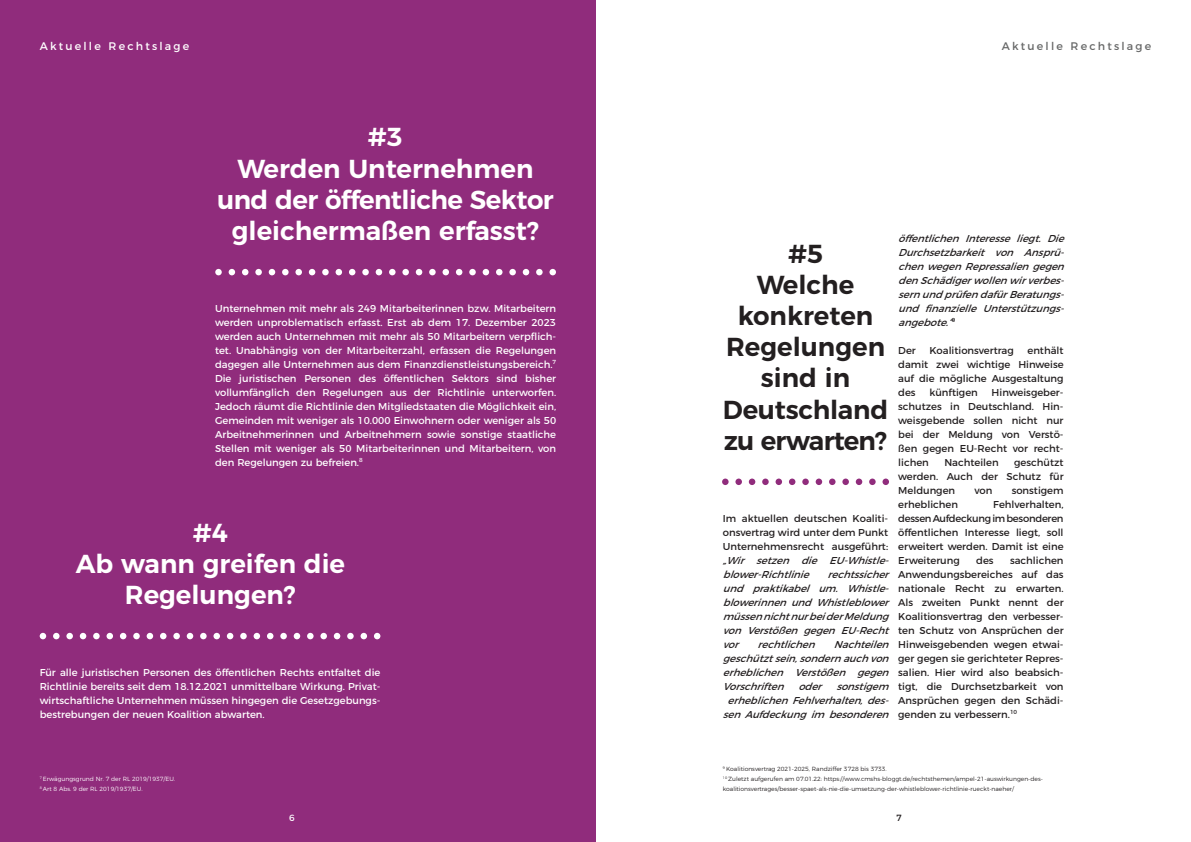
<style>
.page{position:relative;width:1191px;height:842px;background:#fff}
.page>*{position:absolute;margin:0;border:0;box-sizing:border-box;transform-origin:0 0}
.Überschrift{font:600 26px/31.2px "Montserrat";color:#fff;text-align:center}
.Überschrift-2{font:600 26px/31.2px "Montserrat";color:#231f20;text-align:center}
.Kopfzeile___rechtsbü{font:11px "Montserrat";letter-spacing:.2em;color:#676868}
.Kopfzeile___rechtsbü-2{font:11px "Montserrat";letter-spacing:.2em;color:#fff}
.Textkörper{font:10px/14px "Montserrat";color:#fff;text-align:justify}
.Textkörper-2{font:10px/14px "Montserrat";color:#231f20;text-align:justify}
.Textkörper-3{font:italic 10px/14px "Montserrat";color:#231f20}
.t1{font:9px "Montserrat";color:#fff}
.t2{font:9px "Montserrat";color:#231f20}
.Beschriftungstext{font:300 6px/10px "Montserrat";color:#231f20}
.Beschriftungstext-2{font:300 6px "Montserrat";color:#fff}
.s1{font-style:italic}
</style>
<div class="page">
<div style="left:0;top:0;width:595px;height:842px;background:#902c7c"></div>
<div style="left:213px;top:633px;width:7px;height:6px;background:#fff;border-radius:50%"></div>
<svg style="left:160px;top:633px;width:6px;height:6px"></svg>
<svg style="left:107px;top:633px;width:6px;height:6px"></svg>
<div style="left:53px;top:633px;width:7px;height:6px;background:#fff;border-radius:50%"></div>
<div style="left:240px;top:633px;width:7px;height:6px;background:#fff;border-radius:50%"></div>
<svg style="left:187px;top:633px;width:6px;height:6px"></svg>
<div style="left:133px;top:633px;width:7px;height:6px;background:#fff;border-radius:50%"></div>
<svg style="left:80px;top:633px;width:6px;height:6px"></svg>
<svg style="left:227px;top:633px;width:6px;height:6px"></svg>
<div style="left:173px;top:633px;width:7px;height:6px;background:#fff;border-radius:50%"></div>
<svg style="left:120px;top:633px;width:6px;height:6px"></svg>
<div style="left:66px;top:633px;width:7px;height:6px;background:#fff;border-radius:50%"></div>
<div style="left:200px;top:633px;width:7px;height:6px;background:#fff;border-radius:50%"></div>
<svg style="left:254px;top:633px;width:6px;height:6px"></svg>
<svg style="left:147px;top:633px;width:6px;height:6px"></svg>
<div style="left:93px;top:633px;width:7px;height:6px;background:#fff;border-radius:50%"></div>
<svg style="left:40px;top:633px;width:6px;height:6px"></svg>
<svg style="left:374px;top:633px;width:6px;height:6px"></svg>
<div style="left:320px;top:633px;width:7px;height:6px;background:#fff;border-radius:50%"></div>
<svg style="left:267px;top:633px;width:6px;height:6px"></svg>
<div style="left:347px;top:633px;width:7px;height:6px;background:#fff;border-radius:50%"></div>
<svg style="left:294px;top:633px;width:6px;height:6px"></svg>
<svg style="left:334px;top:633px;width:6px;height:6px"></svg>
<div style="left:280px;top:633px;width:7px;height:6px;background:#fff;border-radius:50%"></div>
<div style="left:360px;top:633px;width:7px;height:6px;background:#fff;border-radius:50%"></div>
<svg style="left:307px;top:633px;width:6px;height:6px"></svg>
<svg style="left:389px;top:269px;width:6px;height:6px"></svg>
<div style="left:335px;top:269px;width:7px;height:6px;background:#fff;border-radius:50%"></div>
<div style="left:282px;top:269px;width:7px;height:6px;background:#fff;border-radius:50%"></div>
<svg style="left:229px;top:269px;width:6px;height:6px"></svg>
<svg style="left:416px;top:269px;width:6px;height:6px"></svg>
<div style="left:362px;top:269px;width:7px;height:6px;background:#fff;border-radius:50%"></div>
<svg style="left:309px;top:269px;width:6px;height:6px"></svg>
<div style="left:255px;top:269px;width:7px;height:6px;background:#fff;border-radius:50%"></div>
<div style="left:402px;top:269px;width:7px;height:6px;background:#fff;border-radius:50%"></div>
<svg style="left:349px;top:269px;width:6px;height:6px"></svg>
<div style="left:295px;top:269px;width:7px;height:6px;background:#fff;border-radius:50%"></div>
<svg style="left:242px;top:269px;width:6px;height:6px"></svg>
<svg style="left:376px;top:269px;width:6px;height:6px"></svg>
<div style="left:429px;top:269px;width:7px;height:6px;background:#fff;border-radius:50%"></div>
<div style="left:322px;top:269px;width:7px;height:6px;background:#fff;border-radius:50%"></div>
<svg style="left:269px;top:269px;width:6px;height:6px"></svg>
<div style="left:215px;top:269px;width:7px;height:6px;background:#fff;border-radius:50%"></div>
<div style="left:549px;top:269px;width:7px;height:6px;background:#fff;border-radius:50%"></div>
<svg style="left:496px;top:269px;width:6px;height:6px"></svg>
<div style="left:442px;top:269px;width:7px;height:6px;background:#fff;border-radius:50%"></div>
<svg style="left:523px;top:269px;width:6px;height:6px"></svg>
<div style="left:469px;top:269px;width:7px;height:6px;background:#fff;border-radius:50%"></div>
<div style="left:509px;top:269px;width:7px;height:6px;background:#fff;border-radius:50%"></div>
<svg style="left:456px;top:269px;width:6px;height:6px"></svg>
<svg style="left:536px;top:269px;width:6px;height:6px"></svg>
<div style="left:482px;top:269px;width:7px;height:6px;background:#fff;border-radius:50%"></div>
<div style="left:842px;top:479px;width:7px;height:6px;background:#902c7c;border-radius:50%"></div>
<svg style="left:789px;top:479px;width:6px;height:6px"></svg>
<div style="left:735px;top:479px;width:7px;height:6px;background:#902c7c;border-radius:50%"></div>
<svg style="left:869px;top:479px;width:6px;height:6px"></svg>
<div style="left:815px;top:479px;width:7px;height:6px;background:#902c7c;border-radius:50%"></div>
<svg style="left:762px;top:479px;width:6px;height:6px"></svg>
<div style="left:855px;top:479px;width:7px;height:6px;background:#902c7c;border-radius:50%"></div>
<div style="left:802px;top:479px;width:7px;height:6px;background:#902c7c;border-radius:50%"></div>
<svg style="left:749px;top:479px;width:6px;height:6px"></svg>
<svg style="left:829px;top:479px;width:6px;height:6px"></svg>
<div style="left:882px;top:479px;width:7px;height:6px;background:#902c7c;border-radius:50%"></div>
<div style="left:775px;top:479px;width:7px;height:6px;background:#902c7c;border-radius:50%"></div>
<svg style="left:722px;top:479px;width:6px;height:6px"></svg>
<p class="Kopfzeile___rechtsbü-2" style="left:40px;top:38px;width:151px">Aktuelle Rechtslage</p>
<p class="Überschrift" style="left:368px;top:120px;width:37px">#3</p>
<p class="Überschrift" style="left:217px;top:151px;width:338px">Werden Unternehmen und der öffentliche Sektor gleichermaßen erfasst?</p>
<p class="Textkörper" style="left:215px;top:300px;width:343px">Unternehmen mit mehr als 249 Mitarbeiterinnen bzw. Mitarbeitern werden unproblematisch erfasst. Erst ab dem 17. Dezember 2023 werden auch Unternehmen mit mehr als 50 Mitarbeitern verpflich&shy;tet. Unabhängig von der Mitarbeiterzahl, erfassen die Regelungen dagegen alle Unternehmen aus dem Finanzdienstleistungsbereich.<sup>7<br></sup>Die juristischen Personen des öffentlichen Sektors sind bisher vollumfänglich den Regelungen aus der Richtlinie unterworfen.<br>Jedoch räumt die Richtlinie den Mitgliedstaaten die Möglichkeit ein, Gemeinden mit weniger als 10.000 Einwohnern oder weniger als 50<br>Arbeitnehmerinnen und Arbeitnehmern sowie sonstige staatliche Stellen mit weniger als 50 Mitarbeiterinnen und Mitarbeitern, von den Regelungen zu befreien.<sup>8</sup></p>
<p class="Überschrift" style="left:193px;top:515px;width:37px">#4</p>
<p class="Überschrift" style="left:76px;top:546px;width:271px">Ab wann greifen die</p>
<p class="Überschrift" style="left:125px;top:577px;width:173px">Regelungen?</p>
<p class="Textkörper" style="left:40px;top:664px;width:342px">Für alle juristischen Personen des öffentlichen Rechts entfaltet die Richtlinie bereits seit dem 18.12.2021 unmittelbare Wirkung. Privat&shy;wirtschaftliche Unternehmen müssen hingegen die Gesetzgebungs&shy;bestrebungen der neuen Koalition abwarten.</p>
<p class="Beschriftungstext-2" style="left:40px;top:774px;width:137px"><sup>7</sup> Erwägungsgrund Nr. 7 der RL 2019/1937/EU.</p>
<p class="Beschriftungstext-2" style="left:40px;top:784px;width:104px"><sup>8</sup> Art 8 Abs. 9 der RL 2019/1937/EU.</p>
<p class="Kopfzeile___rechtsbü" style="left:1001px;top:38px;width:151px">Aktuelle Rechtslage</p>
<p class="Überschrift-2" style="left:788px;top:236px;width:37px">#5</p>
<p class="Überschrift-2" style="left:723px;top:267px;width:167px">Welche konkreten<br>Regelungen sind in<br>Deutschland zu erwarten?</p>
<p class="Textkörper-3" style="left:898px;top:230px;width:172px;text-align:justify">öffentlichen Interesse liegt. Die Durchsetzbarkeit von Ansprü&shy;chenwegenRepressaliengegen denSchädigerwollenwirverbes&shy;sernundprüfendafürBeratungs&shy;und finanzielle Unterstützungs&shy;angebote.“<sup>9</sup></p>
<p class="Textkörper-2" style="left:898px;top:342px;width:19px">Der</p>
<p class="Textkörper-2" style="left:929px;top:342px;width:86px">Koalitionsvertrag</p>
<p class="Textkörper-2" style="left:898px;top:342px;width:167px;text-indent:129px">enthält damit zwei wichtige Hinweise auf die mögliche Ausgestaltung des</p>
<p class="Textkörper-2" style="left:898px;top:384px;width:167px;text-indent:93px">Hinweisgeber&shy;schutzes in Deutschland. Hin&shy;weisgebende sollen nicht nur bei der Meldung von Verstö&shy;ßen gegen EU-Recht vor recht&shy;lichen</p>
<p class="Textkörper-2" style="left:929px;top:384px;width:50px">künftigen</p>
<p class="Textkörper-2" style="left:944px;top:454px;width:56px">Nachteilen</p>
<p class="Textkörper-2" style="left:898px;top:454px;width:167px;text-indent:116px">geschützt werden. Auch der Schutz für Meldungen</p>
<p class="Textkörper-2" style="left:974px;top:482px;width:19px">von</p>
<p class="Textkörper-2" style="left:1011px;top:482px;width:53px">sonstigem</p>
<p class="Textkörper-2" style="left:898px;top:496px;width:61px">erheblichen</p>
<p class="Textkörper-2" style="left:898px;top:496px;width:167px;text-indent:95px">Fehlverhalten, dessen Aufdeckung im besonderen öffentlichen Interesse liegt, soll erweitert werden. Damit ist eine Erweiterung</p>
<p class="Textkörper-2" style="left:723px;top:510px;width:168px;text-align:left">Im aktuellen deutschen Koaliti&shy;onsvertrag wird unter dem Punkt<br>Unternehmensrecht ausgeführt: <span class="s1">„Wir setzen die EU-Whistle&shy;blower-Richtlinie</span></p>
<p class="Textkörper-2" style="left:898px;top:552px;width:167px;text-indent:112px">sachlichen Anwendungsbereiches auf das nationale Recht zu erwarten.<br>Als zweiten Punkt nennt der Koalitionsvertrag den verbesser&shy;ten Schutz von Ansprüchen der Hinweisgebenden wegen etwai&shy;ger gegen sie gerichteter Repres&shy;salien. Hier wird also beabsich&shy;tigt, die Durchsetzbarkeit von Ansprüchen gegen den Schädi&shy;genden zu verbessern.<sup>10</sup></p>
<p class="Textkörper-2" style="left:976px;top:552px;width:19px">des</p>
<p class="Textkörper-3" style="left:723px;top:566px;width:172px;text-indent:105px">rechtssicher und praktikabel um. Whistle&shy;blowerinnenundWhistleblower müssennichtnurbeiderMeldung von Verstößen gegen EU-Recht vor</p>
<p class="Textkörper-3" style="left:723px;top:636px;width:172px;text-align:right">Nachteilen geschütztsein,sondernauchvon erheblichen Verstößen gegen<br>Vorschriften oder sonstigem erheblichenFehlverhalten,des&shy;senAufdeckungim besonderen</p>
<p class="Textkörper-3" style="left:757px;top:636px;width:64px">rechtlichen</p>
<p class="Beschriftungstext" style="left:723px;top:763px;width:165px"><sup>9</sup> Koalitionsvertrag 2021-2025, Randziffer 3728 bis 3733.</p>
<p class="Beschriftungstext" style="left:723px;top:773px;width:321px"><sup>10</sup> Zuletzt aufgerufen am 07.01.22: https://www.cmshs-bloggt.de/rechtsthemen/ampel-21-auswirkungen-des&shy;koalitionsvertrages/besser-spaet-als-nie-die-umsetzung-der-whistleblower-richtlinie-rueckt-naeher/</p>
<p class="t1" style="left:289px;top:810px;width:7px">6</p>
<p class="t2" style="left:896px;top:810px;width:7px">7</p>
</div>
